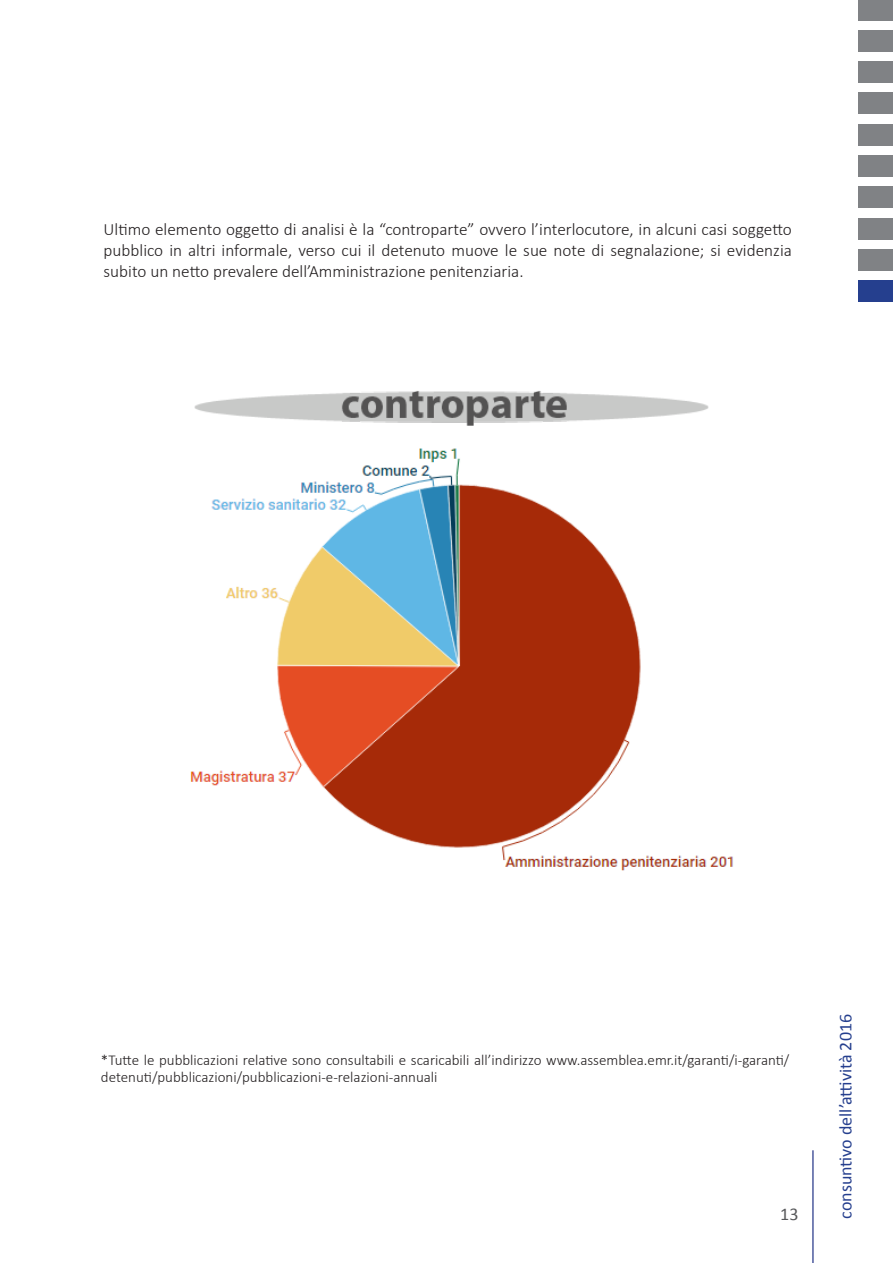
<style>
.page{position:relative;width:893px;height:1263px;background:#fff}
.page>*{position:absolute;margin:0;border:0;box-sizing:border-box;transform-origin:0 0}
.t1{font:18px "Calibri";color:#253f8e}
.t2{font:18px "Calibri";color:#57585a}
.t3{font:300 17.25px/21px "Calibri";color:#231f20;text-align:justify}
.t4{font:300 15px/16.5px "Calibri";color:#231f20}
</style>
<div class="page">
<hr style="left:812px;top:1150px;width:2px;height:113px;background:#4d5a9e">
<div style="left:859px;top:0;width:34px;height:20px;background:#808285"></div>
<div style="left:859px;top:30px;width:34px;height:22px;background:#808285"></div>
<div style="left:859px;top:61px;width:34px;height:22px;background:#808285"></div>
<div style="left:859px;top:92px;width:34px;height:22px;background:#808285"></div>
<div style="left:859px;top:124px;width:34px;height:22px;background:#808285"></div>
<div style="left:859px;top:155px;width:34px;height:22px;background:#808285"></div>
<div style="left:859px;top:186px;width:34px;height:22px;background:#808285"></div>
<div style="left:859px;top:218px;width:34px;height:22px;background:#808285"></div>
<div style="left:859px;top:249px;width:34px;height:22px;background:#808285"></div>
<div style="left:859px;top:280px;width:34px;height:22px;background:#253f8e"></div>
<img style="left:190px;top:391px;width:544px;height:480px">
<p class="t3" style="left:104px;top:219px;width:690px">Ultimo elemento oggetto di analisi è la “controparte” ovvero l’interlocutore, in alcuni casi soggetto pubblico in altri informale, verso cui il detenuto muove le sue note di segnalazione; si evidenzia subito un netto prevalere dell’Amministrazione penitenziaria.</p>
<p class="t4" style="left:101px;top:1052px;width:690px">*Tutte le pubblicazioni relative sono consultabili e scaricabili all’indirizzo www.assemblea.emr.it/garanti/i-garanti/ detenuti/pubblicazioni/pubblicazioni-e-relazioni-annuali</p>
<p class="t2" style="left:780px;top:1202px;width:20px">13</p>
<p class="t1" style="left:834px;top:1219px;width:206px;rotate:-90deg">consuntivo dell’attività 2016</p>
</div>
